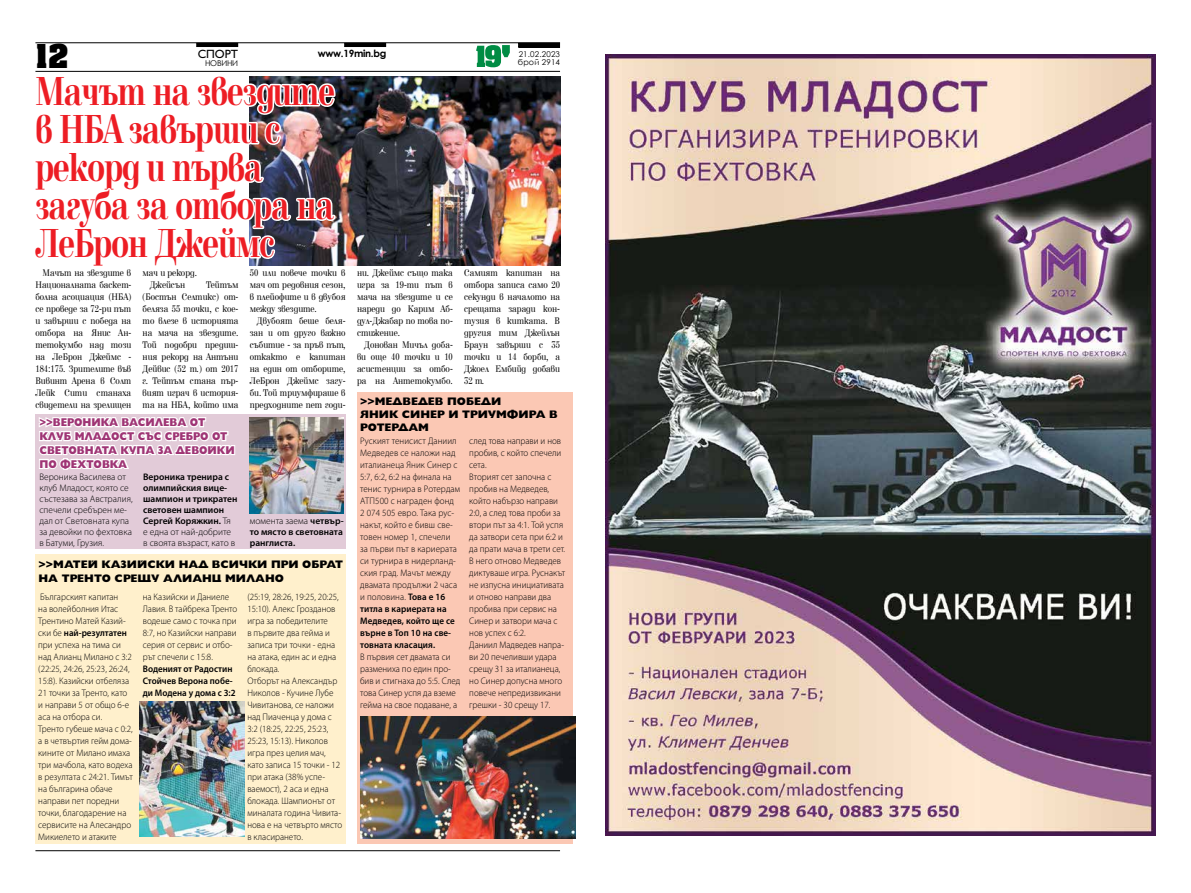
<style>
.page{position:relative;width:1191px;height:893px;background:#fff}
.page>*{position:absolute;margin:0;border:0;box-sizing:border-box;transform-origin:0 0}
.t1{font:700 42px/38px "Elfin CYR";letter-spacing:-.025em;color:#ed1d24;scale:.75 1}
.t2{font:700 28px "Achen Cyr";color:#000}
.t3{font:12px "Gilt";color:#000}
.t4{font:800 11.3px/13.9px "Gilt";color:#9f3575;scale:.89 1}
.t5{font:800 11px/13.2px "Gilt";color:#000}
.t6{font:10px/12px "Elfin CYR";color:#000;text-align:justify;scale:.85 1}
.t7{font:700 10px "Century Gothic";letter-spacing:-.03em;color:#000}
.t8{font:300 9.5px/12px "Myriad Pro";color:#000;scale:.95 1}
.t9{font:600 9.5px/11px "Myriad Pro";color:#000}
.t10{font:300 9.5px/11px "Myriad Pro";color:#000}
.t11{font:600 9.5px/12px "Myriad Pro";color:#000;scale:.95 1}
.t12{font:8px "Century Gothic";letter-spacing:.02em;color:#000}
.s1{font-weight:300}
.s2{font-weight:600}
</style>
<div class="page">
<hr style="left:35px;top:43px;width:525px;height:1px;background:#000">
<hr style="left:35px;top:71px;width:525px;height:1px;background:#000">
<svg style="left:476px;top:45px;width:34px;height:22px"></svg>
<div style="left:196px;top:43px;width:42px;height:4px;border:1px solid #000"></div>
<div style="left:344px;top:43px;width:42px;height:4px;border:1px solid #000"></div>
<hr style="left:518px;top:43px;width:41px;height:4px;background:#000">
<div style="left:518px;top:43px;width:42px;height:5px;border:1px solid #000"></div>
<hr style="left:35px;top:850px;width:525px;height:1px;background:#000">
<div style="left:35px;top:414px;width:311px;height:134px;background:#e2cbd8"></div>
<img style="left:250px;top:418px;width:93px;height:95px">
<svg style="left:38px;top:417px;width:198px;height:53px"></svg>
<div style="left:35px;top:554px;width:311px;height:290px;background:#fff0cc"></div>
<div style="left:357px;top:393px;width:216px;height:451px;background:#fbc8b4"></div>
<img style="left:337px;top:77px;width:223px;height:189px">
<svg style="left:35px;top:70px;width:302px;height:196px"></svg>
<img style="left:361px;top:717px;width:215px;height:121px">
<img style="left:140px;top:701px;width:104px;height:135px">
<img style="left:605px;top:55px;width:550px;height:780px">
<h2 class="t2" style="left:35px;top:37px;width:35px">12</h2>
<p class="t3" style="left:198px;top:48px;width:42px">СПОРТ</p>
<p class="t7" style="left:318px;top:45px;width:70px">www.19min.bg</p>
<p class="t12" style="left:205px;top:58px;width:35px">НОВИНИ</p>
<h1 class="t1" style="left:35px;top:73px;width:401px">Мачът на звездите в НБА завърши с рекорд и първа загуба за отбора на<br>ЛеБрон Джеймс</h1>
<p class="t12" style="left:519px;top:48px;width:43px">21.02.2023</p>
<p class="t12" style="left:518px;top:56px;width:44px">брой 2914</p>
<p class="t6" style="left:143px;top:279px;width:114px;text-indent:63px">Тейтъм (Бостън Селтикс) от&shy;беляза 55 точки, с кое&shy;то влезе в историята на мача на звездите.<br>Той подобри предиш&shy;ния рекорд на Антъни Дейвис (52 т.) от 2017 г. Тейтъм стана пър&shy;вият играч в история&shy;та на НБА, който има</p>
<p class="t6" style="left:250px;top:267px;width:114px">50 или повече точки в мач от редовния сезон, в плейофите и в двубоя между звездите.</p>
<p class="t6" style="left:35px;top:267px;width:114px;text-indent:7px">Мачът на звездите в Националната баскет&shy;болна асоциация (НБА) се проведе за 72-ри път и завърши с победа на отбора на Янис Ан&shy;тетокумбо над този на ЛеБрон Джеймс - 184:175. Зрителите във Вивинт Арена в Солт Лейк Сити станаха свидетели на зрелищен</p>
<p class="t6" style="left:143px;top:267px;width:66px;text-align:center">мач и рекорд.<br>Джейсън</p>
<p class="t6" style="left:250px;top:315px;width:114px;text-indent:7px">Двубоят беше беля&shy;зан и от друго важно събитие - за пръв път, откакто е капитан на един от отборите, ЛеБрон Джеймс загу&shy;би. Той триумфираше в предходните пет годи-</p>
<p class="t4" style="left:39px;top:415px;width:221px">&gt;&gt;ВЕРОНИКА ВАСИЛЕВА ОТ<br>КЛУБ МЛАДОСТ СЪС СРЕБРО ОТ<br>СВЕТОВНАТА КУПА ЗА ДЕВОЙКИ<br>ПО ФЕХТОВКА</p>
<p class="t10" style="left:39px;top:471px;width:95px">Вероника Василева от клуб Младост, която се състезава за Австралия, спечели сребърен ме&shy;дал от Световната купа за девойки по фехтовка в Батуми, Грузия.</p>
<p class="t9" style="left:143px;top:471px;width:96px">Вероника тренира с олимпийския вице&shy;шампион и трикратен световен шампион<br>Сергей Коряжкин. <span class="s1">Тя е една от най-добрите в своята възраст, като в</span></p>
<p class="t9" style="left:250px;top:515px;width:95px;text-align:justify"><span class="s1">момента заема</span> четвър&shy;то място в световната ранглиста.</p>
<p class="t5" style="left:39px;top:558px;width:306px">&gt;&gt;МАТЕЙ КАЗИЙСКИ НАД ВСИЧКИ ПРИ ОБРАТ<br>НА ТРЕНТО СРЕЩУ АЛИАНЦ МИЛАНО</p>
<p class="t8" style="left:38px;top:591px;width:101px">Българският капитан<br>на волейболния Итас<br>Трентино Матей Казий&shy;ски бе <span class="s2">най-резултатен </span>при успеха на тима си над Алианц Милано с 3:2 (22:25, 24:26, 25:23, 26:24,<br>15:8). Казийски отбеляза<br>21 точки за Тренто, като и направи 5 от общо 6-е аса на отбора си.<br>Тренто губеше мача с 0:2, а в четвъртия гейм дома&shy;кините от Милано имаха три мачбола, като водеха в резултата с 24:21. Тимът на българина обаче направи пет поредни точки, благодарение на сервисите на Алесандро<br>Микиелето и атаките</p>
<p class="t8" style="left:143px;top:591px;width:101px">на Казийски и Даниеле<br>Лавия. В тайбрека Тренто водеше само с точка при<br>8:7, но Казийски направи серия от сервис и отбо&shy;рът спечели с 15:8.</p>
<p class="t11" style="left:143px;top:663px;width:99px">Воденият от Радостин<br>Стойчев Верона побе&shy;ди Модена у дома с 3:2</p>
<p class="t8" style="left:247px;top:591px;width:101px">(25:19, 28:26, 19:25, 20:25,<br>15:10). Алекс Грозданов игра за победителите<br>в първите два гейма и записа три точки - една на атака, един ас и една блокада.<br>Отборът на Александър<br>Николов - Кучине Лубе<br>Чивитанова, се наложи над Пиаченца у дома с<br>3:2 (18:25, 22:25, 25:23,<br>25:23, 15:13). Николов игра през целия мач, като записа 15 точки - 12 при атака (38% успе&shy;ваемост), 2 аса и една блокада. Шампионът от миналата година Чивита&shy;нова е на четвърто място в класирането.</p>
<p class="t6" style="left:357px;top:267px;width:114px">ни. Джеймс също така игра за 19-ти път в мача на звездите и се нареди до Карим Аб&shy;дул-Джабар по това по&shy;стижение.</p>
<p class="t6" style="left:357px;top:339px;width:114px;text-indent:7px">Донован Мичъл доба&shy;ви още 40 точки и 10 асистенции за отбо&shy;ра на Антетокумбо.</p>
<p class="t6" style="left:464px;top:267px;width:114px">Самият капитан на отбора записа само 20 секунди в началото на срещата заради кон&shy;тузия в китката. В другия тим Джейлън Браун завърши с 35 точки и 14 борби, а Джоел Ембийд добави 32 т.</p>
<p class="t5" style="left:360px;top:394px;width:199px">&gt;&gt;МЕДВЕДЕВ ПОБЕДИ<br>ЯНИК СИНЕР И ТРИУМФИРА В<br>РОТЕРДАМ</p>
<p class="t8" style="left:360px;top:435px;width:107px">Руският тенисист Даниил<br>Медведев се наложи над италианеца Яник Синер с<br>5:7, 6:2, 6:2 на финала на тенис турнира в Ротердам<br>АТП500 с награден фонд<br>2 074 505 евро. Така рус&shy;накът, който е бивш све&shy;товен номер 1, спечели за първи път в кариерата си турнира в нидерланд&shy;ския град. Мачът между двамата продължи 2 часа и половина. <span class="s2">Това е 16 титла в кариерата на<br>Медведев, който ще се върне в Топ 10 на све&shy;товната класация.</span></p>
<p class="t8" style="left:360px;top:651px;width:107px">В първия сет двамата си размениха по един про&shy;бив и стигнаха до 5:5. След това Синер успя да вземе гейма на свое подаване, а</p>
<p class="t8" style="left:469px;top:435px;width:102px">след това направи и нов пробив, с който спечели сета.<br>Вторият сет започна с пробив на Медведев, който набързо направи<br>2:0, а след това проби за втори път за 4:1. Той успя да затвори сета при 6:2 и да прати мача в трети сет.<br>В него отново Медведев диктуваше игра. Руснакът не изпусна инициативата и отново направи два пробива при сервис на<br>Синер и затвори мача с нов успех с 6:2.<br>Даниил Мадведев напра&shy;ви 20 печеливши удара срещу 31 за италианеца, но Синер допусна много повече непредизвикани грешки - 30 срещу 17.</p>
</div>
